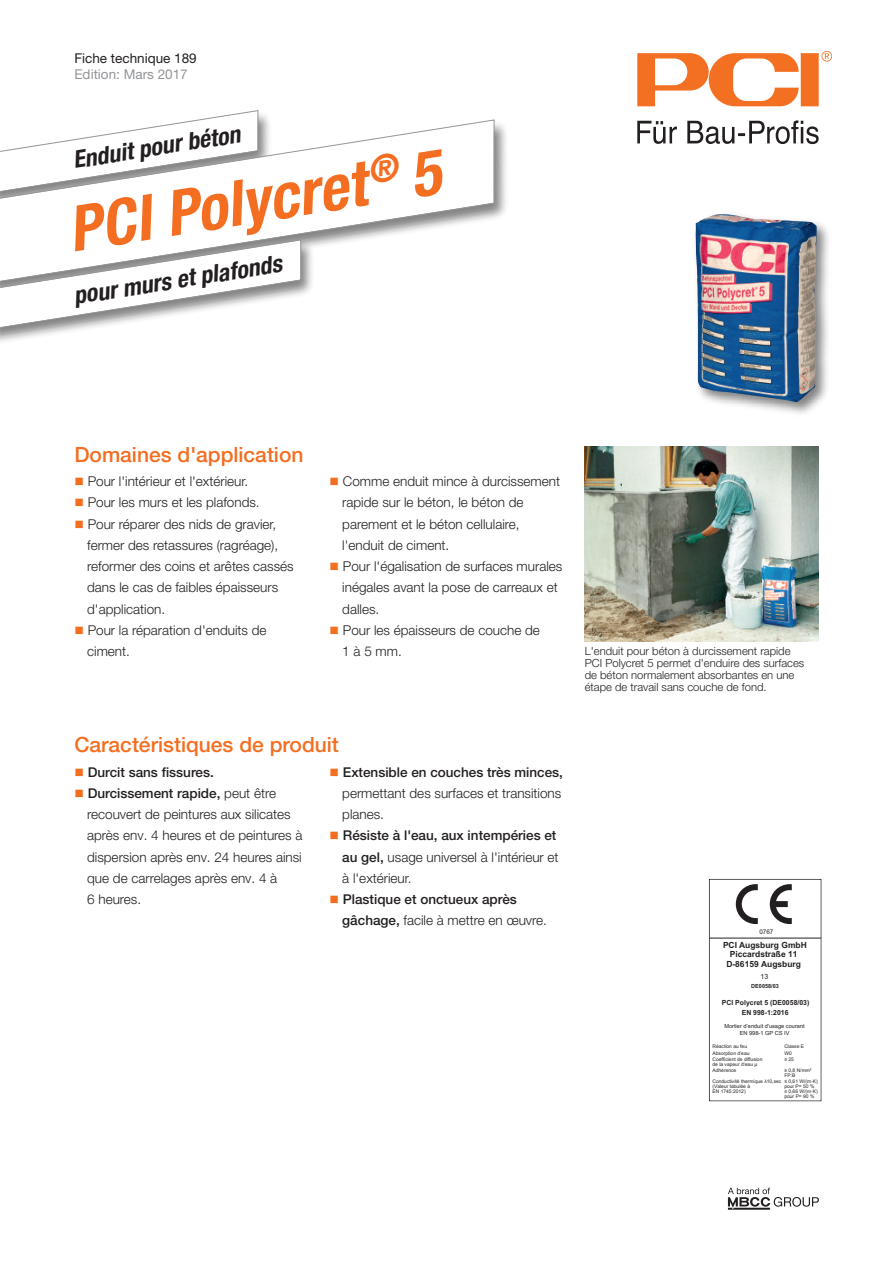
<style>
.page{position:relative;width:893px;height:1263px;background:#fff}
.page>*{position:absolute;margin:0;border:0;box-sizing:border-box;transform-origin:0 0}
.t1{font:italic 700 condensed 63px "Helvetica Neue LT Pro";color:#f36e21}
.t2{font:italic 700 condensed 24px "Helvetica Neue LT Pro";color:#231f20}
.t3{font:500 21px "Helvetica Neue LT Pro";color:#f36e21}
.t4{font:300 13.5px/21.3px "Helvetica Neue LT Pro";color:#231f20}
.t5{font:500 13.5px/21.3px "Helvetica Neue LT Pro";color:#231f20}
.t6{font:13.5px "Helvetica Neue LT Pro";color:#231f20}
.t7{font:13.5px "Helvetica Neue LT Pro";color:#939598}
.t8{font:300 11.25px/12px "Helvetica Neue LT Pro";color:#231f20}
.t9{font:700 8.4px/9.1px "Arial";color:#231f20;text-align:center}
.t10{font:700 7.05px/9.9px "Arial";color:#231f20;text-align:center}
.t11{font:7.05px "Arial";color:#231f20}
.t12{font:6.3px "Arial";color:#231f20}
.t13{font:5.7px/6.8px "Arial";color:#231f20;text-align:center}
.t14{font:700 5.7px "Arial";color:#231f20}
.t15{font:4.95px/4.9px "Arial";color:#231f20}
.s1{color:#f36e21}
.s2{font-weight:500}
.s3{font-weight:300}
</style>
<div class="page">
<img style="left:202px;top:111px;width:304px;height:107px">
<svg style="left:1px;top:119px;width:494px;height:125px"></svg>
<img style="left:695px;top:223px;width:133px;height:191px">
<img style="left:696px;top:214px;width:121px;height:188px">
<img style="left:1px;top:231px;width:327px;height:111px">
<svg style="left:1px;top:239px;width:301px;height:91px"></svg>
<hr style="left:709px;top:938px;width:112px;height:1px;background:#231f20">
<svg style="left:736px;top:884px;width:22px;height:40px"></svg>
<svg style="left:770px;top:884px;width:22px;height:40px"></svg>
<img style="left:585px;top:446px;width:234px;height:196px">
<svg style="left:728px;top:1187px;width:91px;height:23px"></svg>
<svg style="left:637px;top:51px;width:195px;height:94px"></svg>
<p class="t6" style="left:74px;top:53px;width:124px">Fiche technique 189</p>
<p class="t7" style="left:74px;top:69px;width:115px">Edition: Mars 2017</p>
<h2 class="t2" style="left:72px;top:151px;width:171px;rotate:-9deg">Enduit pour béton</h2>
<h1 class="t1" style="left:65px;top:207px;width:377px;rotate:-9deg">PCI Polycret<sup>®</sup> 5</h1>
<h2 class="t2" style="left:72px;top:287px;width:212px;rotate:-9deg">pour murs et plafonds</h2>
<h3 class="t3" style="left:74px;top:446px;width:231px">Domaines d'application</h3>
<p class="t4" style="left:74px;top:472px;width:175px"><span class="s1">■</span> Pour l'intérieur et l'extérieur.</p>
<p class="t4" style="left:74px;top:493px;width:187px"><span class="s1">■</span> Pour les murs et les plafonds.</p>
<p class="t4" style="left:87px;top:514px;width:208px;text-indent:-13px"><span class="s1">■</span> Pour réparer des nids de gravier, fermer des retassures (ragréage), reformer des coins et arêtes cassés dans le cas de faibles épaisseurs d'application.</p>
<p class="t4" style="left:87px;top:621px;width:181px;text-indent:-13px"><span class="s1">■</span> Pour la réparation d'enduits de ciment.</p>
<p class="t4" style="left:342px;top:472px;width:219px;text-indent:-13px"><span class="s1">■</span> Comme enduit mince à durcissement rapide sur le béton, le béton de parement et le béton cellulaire, l'enduit de ciment.</p>
<p class="t4" style="left:342px;top:557px;width:222px;text-indent:-13px"><span class="s1">■</span> Pour l'égalisation de surfaces murales inégales avant la pose de carreaux et dalles.</p>
<p class="t4" style="left:342px;top:621px;width:199px;text-indent:-13px"><span class="s1">■</span> Pour les épaisseurs de couche de<br>1à5mm.</p>
<h3 class="t3" style="left:74px;top:737px;width:266px">Caractéristiques de produit</h3>
<p class="t5" style="left:74px;top:762px;width:141px"><span class="s1">■</span> Durcit sans fissures.</p>
<p class="t4" style="left:87px;top:784px;width:217px;text-indent:-13px"><span class="s1">■</span> <span class="s2">Durcissement rapide,</span> peut être recouvert de peintures aux silicates après env. 4 heures et de peintures à dispersion après env. 24 heures ainsi que de carrelages après env. 4 à<br>6 heures.</p>
<p class="t4" style="left:342px;top:762px;width:222px;text-align:justify;text-indent:-13px"><span class="s1">■</span> <span class="s2">Extensible en couches très minces, </span>permettant des surfaces et transitions planes.</p>
<p class="t4" style="left:342px;top:826px;width:218px;text-indent:-13px"><span class="s1">■</span> <span class="s2">Résiste à l'eau, aux intempéries et au gel,</span> usage universel à l'intérieur et à l'extérieur.</p>
<p class="t5" style="left:342px;top:890px;width:206px;text-indent:-13px"><span class="s1">■</span> Plastique et onctueux après gâchage, <span class="s3">facile à mettre en œuvre.</span></p>
<p class="t8" style="left:585px;top:646px;width:221px">L'enduit pour béton à durcissement rapide PCI Polycret 5 permet d'enduire des surfaces de béton normalement absorbantes en une étape de travail sans couche de fond.</p>
<p class="t12" style="left:759px;top:928px;width:16px">0767</p>
<p class="t9" style="left:723px;top:941px;width:85px">PCI Augsburg GmbH<br>Piccardstraße 11<br>D-86159 Augsburg</p>
<p class="t11" style="left:760px;top:972px;width:9px">13</p>
<p class="t14" style="left:751px;top:982px;width:29px">DE0058/03</p>
<p class="t10" style="left:722px;top:998px;width:89px">PCI Polycret 5 (DE0058/03)<br>EN 998-1:2016</p>
<p class="t13" style="left:724px;top:1023px;width:82px">Mortier d’enduit d'usage courant<br>EN 998-1 GP CS IV</p>
<p class="t15" style="left:712px;top:1044px;width:36px">Réaction au feu</p>
<p class="t15" style="left:784px;top:1044px;width:21px">Classe E</p>
<p class="t15" style="left:712px;top:1050px;width:39px">Absorption d‘eau</p>
<p class="t15" style="left:784px;top:1050px;width:9px">W0</p>
<p class="t15" style="left:712px;top:1057px;width:51px">Coefficient de diffusion</p>
<p class="t15" style="left:784px;top:1057px;width:11px">≤ 25</p>
<p class="t15" style="left:712px;top:1061px;width:46px;line-height:6.3px">de la vapeur d‘eau µ<br>Adhérence</p>
<p class="t15" style="left:784px;top:1068px;width:29px">≥ 0,8 N/mm²<br>FP:B</p>
<p class="t15" style="left:712px;top:1079px;width:107px">Conductivité thermique λ10,sec ≤ 0,61 W/(m·K) (Valeur tabulée à</p>
<p class="t15" style="left:784px;top:1084px;width:32px">pour P= 50 %</p>
<p class="t15" style="left:712px;top:1089px;width:35px">EN 1745:2012)</p>
<p class="t15" style="left:784px;top:1089px;width:35px">≤ 0,66 W/(m·K) pour P= 90 %</p>
</div>
